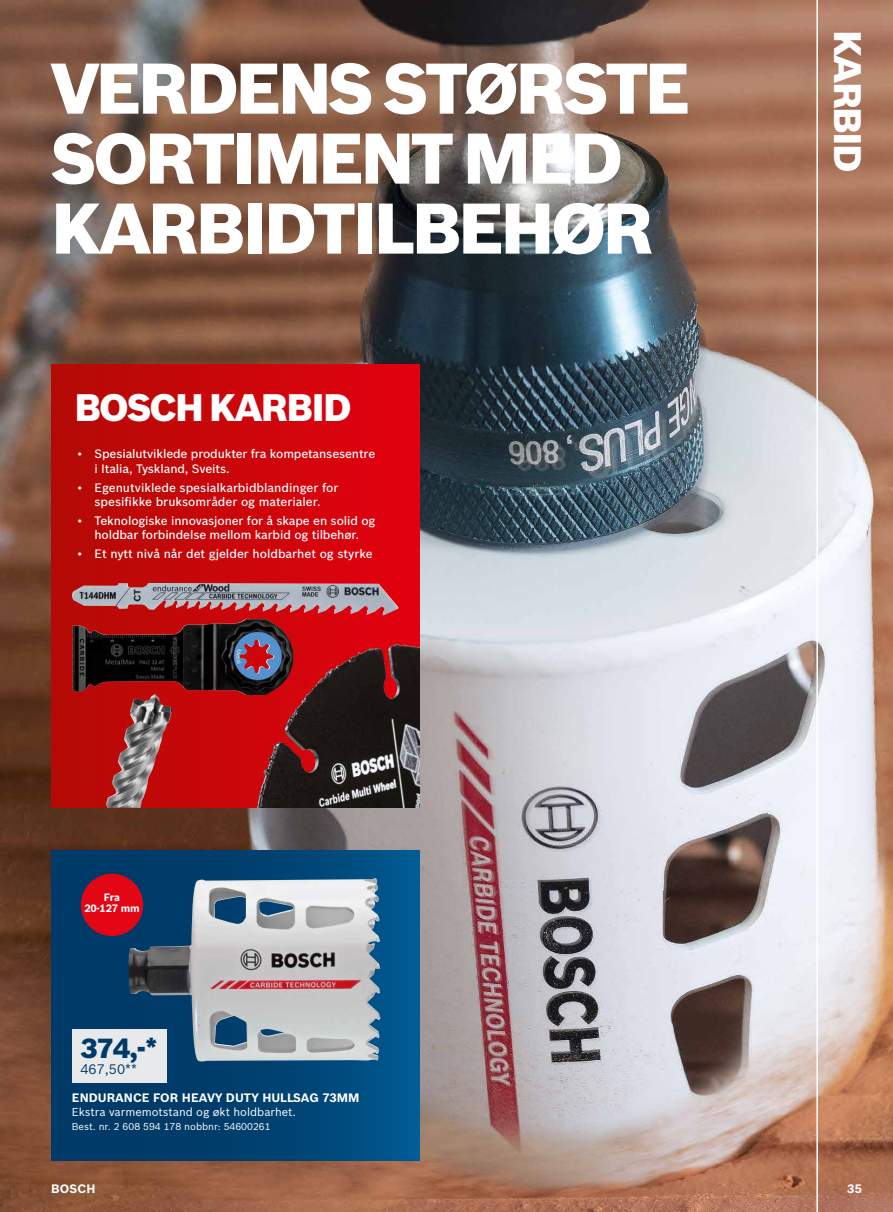
<style>
.page{position:relative;width:893px;height:1212px;background:#fff}
.page>*{position:absolute;margin:0;border:0;box-sizing:border-box;transform-origin:0 0}
.t1{font:900 70.05px/69.9px "Bosch Sans";letter-spacing:-.05em;color:#fff}
.t2{font:900 37.5px "Bosch Sans";letter-spacing:-.05em;color:#fff}
.t3{font:900 27px "Bosch Sans";color:#003a68}
.t4{font:13.5px "Bosch Sans";color:#003a68}
.t5{font:500 12px/14.4px "Bosch Sans";letter-spacing:-.01em;color:#fff;text-align:center}
.t6{font:700 12px "Bosch Sans";color:#fff}
.t7{font:11.25px "Bosch Sans";color:#fff}
.t8{font:700 10.5px/10.8px "Bosch Sans";letter-spacing:-.02em;color:#fff;text-align:center}
.t9{font:9.75px "Bosch Sans";color:#fff}
</style>
<div class="page">
<img style="left:0;top:0;width:893px;height:1212px">
<svg style="left:51px;top:365px;width:368px;height:443px;background:#c10b0f"></svg>
<img style="left:133px;top:694px;width:22px;height:8px">
<img style="left:252px;top:641px;width:167px;height:167px">
<img style="left:72px;top:583px;width:327px;height:32px">
<img style="left:72px;top:620px;width:172px;height:49px">
<hr style="left:816px;top:0;width:2px;height:1212px;background:#fff">
<div style="left:51px;top:850px;width:368px;height:311px;background:linear-gradient(to right,#00335e,#005388)"></div>
<img style="left:128px;top:878px;width:252px;height:183px">
<div style="left:72px;top:1029px;width:94px;height:54px;background:#e7e9eb"></div>
<div style="left:81px;top:874px;width:62px;height:62px;background:#e30715;border-radius:50%"></div>
<h1 class="t1" style="left:51px;top:49px;width:641px">VERDENS STØRSTE<br>SORTIMENT MED<br>KARBIDTILBEHØR</h1>
<h2 class="t2" style="left:74px;top:378px;width:279px">BOSCH KARBID</h2>
<p class="t5" style="left:94px;top:446px;width:282px;text-align:left;text-indent:-17px">• Spesialutviklede produkter fra kompetansesentre i Italia, Tyskland, Sveits.</p>
<p class="t5" style="left:77px;top:479px;width:263px">• Egenutviklede spesialkarbidblandinger for spesifikke bruksområder og materialer.</p>
<p class="t5" style="left:77px;top:512px;width:299px">• Teknologiske innovasjoner for å skape en solid og holdbar forbindelse mellom karbid og tilbehør.</p>
<p class="t5" style="left:77px;top:545px;width:297px">• Et nytt nivå når det gjelder holdbarhet og styrke</p>
<p class="t8" style="left:84px;top:891px;width:57px">Fra<br>20-127 mm</p>
<h3 class="t3" style="left:80px;top:1027px;width:79px">374,-*</h3>
<p class="t4" style="left:80px;top:1059px;width:58px">467,50**</p>
<p class="t6" style="left:72px;top:1088px;width:289px">ENDURANCE FOR HEAVY DUTY HULLSAG 73MM</p>
<p class="t7" style="left:72px;top:1103px;width:225px">Ekstra varmemotstand og økt holdbarhet.</p>
<p class="t9" style="left:72px;top:1119px;width:200px">Best. nr. 2 608 594 178 nobbnr: 54600261</p>
<h2 class="t2" style="left:876px;top:30px;width:144px;rotate:90deg">KARBID</h2>
<p class="t6" style="left:51px;top:1180px;width:46px">BOSCH</p>
<p class="t6" style="left:847px;top:1179px;width:16px">35</p>
</div>
